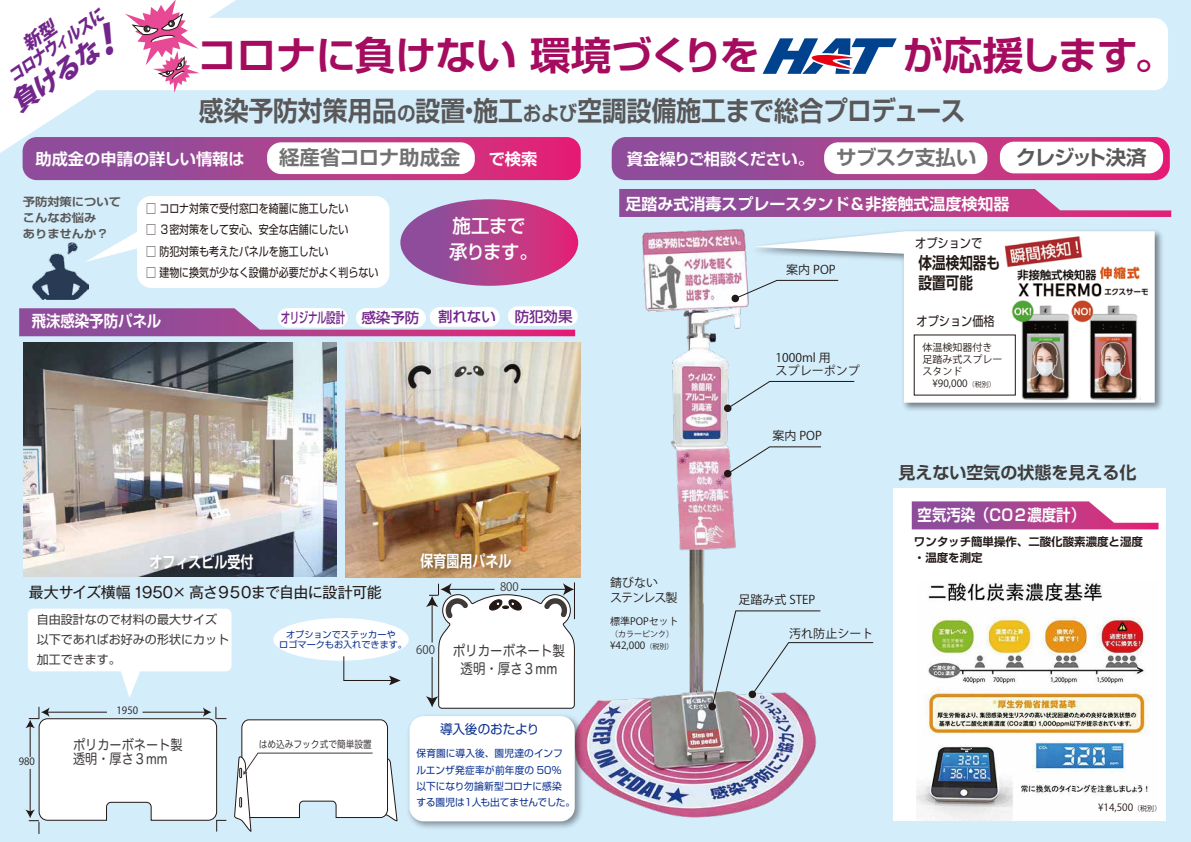
<style>
.page{position:relative;width:1191px;height:842px;background:#d3edfb}
.page>*{position:absolute;margin:0;border:0;box-sizing:border-box;transform-origin:0 0}
.t1{font:700 39px "Shin Go Pro De";letter-spacing:-.025em;color:#a50b5e;scale:1.04 1}
.t2{font:700 27.1px "Shin Go Pro De";color:#595757;scale:.91 1}
.t3{font:italic 800 26.2px "Koz Go Pr 6 N";color:#72258a}
.t4{font:700 20px "Shin Go Pro De";color:#727171}
.t5{font:700 20px "Shin Go Pro De";letter-spacing:-.06em;color:#5a5858}
.t6{font:500 19px/26.5px "Shin Go Pro";letter-spacing:-.03em;color:#fff}
.t7{font:italic 800 17.7px/17.9px "Koz Go Pr 6 N";color:#72258a}
.t8{font:700 17px "Shin Go Pro De";color:#3f3b3a}
.t9{font:700 16.4px/20.3px "Shin Go Pro De";color:#221815;scale:.83 1}
.t10{font:700 16px "Shin Go Pro De";color:#fff}
.t11{font:700 16px "Shin Go Pro De";color:#fff;scale:.9 1}
.t12{font:700 16px "Shin Go Pro De";letter-spacing:-.045em;color:#fff}
.t13{font:700 16px "Shin Go Pro De";color:#fff;scale:.81 1}
.t14{font:15px "Gothic MB101 Pro";letter-spacing:-.05em;color:#221815}
.t15{font:14.3px/18.3px "Hira Maru Pro N W4";color:#3f3b3a;text-align:center;scale:.87 1}
.t16{font:500 14.3px "Shin Go Pro";letter-spacing:-.04em;color:#72258a;scale:.66 1}
.t17{font:500 14.3px "Shin Go Pro";color:#72258a}
.t18{font:14px/14.5px "Hira Maru Pro N W4";color:#3e3a39;scale:.87 1}
.t19{font:13px "Shin Go Pro";letter-spacing:-.015em;color:#0b3190}
.t20{font:12.9px "Shin Go Pro";color:#221815;scale:.86 1}
.t21{font:12px/13px "Koz Go Pr 6 N";color:#221815}
.t22{font:12px/20.3px "Shin Go Pro";color:#3f3b3a}
.t23{font:12px/15px "Koz Go Pr 6 N";letter-spacing:-.08em;color:#221815}
.t24{font:11.9px "Shin Go Pro";color:#221815;scale:.83 1}
.t25{font:11.7px "Koz Go Pr 6 N";color:#3f3b3a}
.t26{font:700 11.4px/15.7px "Shin Go Pro De";color:#221815}
.t27{font:700 11.3px/15.9px "Shin Go Pro De";color:#595757;scale:1.08 1}
.t28{font:10px/12px "Koz Go Pr 6 N";color:#221815}
.t29{font:10px/16.5px "Shin Go Pro";letter-spacing:-.005em;color:#0b3190}
.t30{font:10px "Hira Maru Pro N W4";color:#3e3a39;scale:.87 1}
.t31{font:9.1px/10.4px "Shin Go Pro";color:#0b3190;text-align:center}
.t32{font:8px "Koz Go Pr 6 N";color:#221815}
.s1{font-size:20.3px}
.s2{font-size:20px;color:#727171}
.s3{font-size:7px}
</style>
<div class="page">
<div style="left:893px;top:488px;width:273px;height:332px;background:#fff"></div>
<div style="left:5px;top:18px;width:1163px;height:72px;background:#fff;border-radius:14px"></div>
<svg style="left:426px;top:583px;width:137px;height:126px"></svg>
<svg style="left:19px;top:308px;width:544px;height:28px"></svg>
<img style="left:24px;top:342px;width:313px;height:235px">
<div style="left:273px;top:618px;width:136px;height:43px;background:#fff;border-radius:50%"></div>
<svg style="left:619px;top:189px;width:552px;height:28px"></svg>
<div style="left:356px;top:308px;width:70px;height:20px;background:#fff;border-radius:10px"></div>
<div style="left:430px;top:307px;width:69px;height:20px;background:#fff;border-radius:10px"></div>
<div style="left:508px;top:306px;width:70px;height:20px;background:#fff;border-radius:10px"></div>
<div style="left:278px;top:308px;width:70px;height:20px;background:#fff;border-radius:10px"></div>
<svg style="left:28px;top:609px;width:203px;height:89px"></svg>
<img style="left:345px;top:343px;width:218px;height:234px">
<img style="left:415px;top:547px;width:108px;height:31px">
<img style="left:144px;top:548px;width:121px;height:29px">
<svg style="left:343px;top:655px;width:58px;height:30px"></svg>
<img style="left:903px;top:230px;width:259px;height:180px">
<svg style="left:845px;top:231px;width:309px;height:172px;fill:#fff"></svg>
<svg style="left:611px;top:137px;width:558px;height:43px;background:#a64893"></svg>
<div style="left:824px;top:142px;width:163px;height:32px;background:#fff;border-radius:14px"></div>
<div style="left:1000px;top:142px;width:163px;height:31px;background:#fff;border-radius:14px"></div>
<svg style="left:762px;top:38px;width:134px;height:36px"></svg>
<img style="left:1003px;top:232px;width:149px;height:168px">
<img style="left:33px;top:242px;width:56px;height:57px">
<div style="left:137px;top:196px;width:252px;height:92px;background:#fff;border-radius:14px"></div>
<svg style="left:85px;top:232px;width:52px;height:30px"></svg>
<img style="left:563px;top:210px;width:282px;height:608px">
<svg style="left:708px;top:610px;width:166px;height:101px"></svg>
<svg style="left:723px;top:446px;width:99px;height:32px"></svg>
<svg style="left:723px;top:380px;width:132px;height:33px"></svg>
<svg style="left:731px;top:279px;width:108px;height:24px"></svg>
<svg style="left:234px;top:719px;width:163px;height:113px"></svg>
<svg style="left:25px;top:707px;width:201px;height:127px"></svg>
<img style="left:408px;top:710px;width:178px;height:118px">
<div style="left:409px;top:716px;width:166px;height:105px;background:#fff;border-radius:14px"></div>
<svg style="left:400px;top:199px;width:178px;height:87px"></svg>
<svg style="left:911px;top:501px;width:247px;height:28px"></svg>
<img style="left:916px;top:582px;width:233px;height:238px">
<svg style="left:0;top:0;width:581px;height:180px"></svg>
<h3 class="t7" style="left:-5px;top:56px;width:114px;text-indent:30px;rotate:-35deg">新型<br>コロナウィルスに</h3>
<h3 class="t3" style="left:5px;top:93px;width:103px;rotate:-35deg">負けるな</h3>
<h1 class="t1" style="left:197px;top:23px;width:941px">コロナに負けない 環境づくりを　　　 が応援します。</h1>
<h2 class="t2" style="left:199px;top:89px;width:843px">感染予防対策用品<span class="s1">の</span>設置・施工<span class="s1">および</span>空調設備施工まで総合プロデュース</h2>
<h3 class="t10" style="left:35px;top:146px;width:211px">助成金の申請の詳しい情報は</h3>
<h3 class="t4" style="left:279px;top:141px;width:183px">経産省コロナ助成金</h3>
<h3 class="t10" style="left:489px;top:146px;width:50px">で検索</h3>
<h3 class="t12" style="left:627px;top:146px;width:351px">資金繰りご相談ください。 <span class="s2">サブスク支払い</span></h3>
<h3 class="t5" style="left:1016px;top:141px;width:132px">クレジット決済</h3>
<h3 class="t10" style="left:625px;top:191px;width:385px">足踏み式消毒スプレースタンド＆非接触式温度検知器</h3>
<p class="t20" style="left:915px;top:233px;width:79px">オプションで</p>
<p class="t27" style="left:23px;top:193px;width:93px">予防対策についてこんなお悩み<br>ありませんか？</p>
<p class="t24" style="left:146px;top:199px;width:245px">□ コロナ対策で受付窓口を綺麗に施工したい</p>
<h3 class="t6" style="left:449px;top:210px;width:90px">施工まで承ります。</h3>
<p class="t24" style="left:146px;top:220px;width:245px">□ ３密対策をして安心、安全な店舗にしたい</p>
<p class="t24" style="left:146px;top:242px;width:221px">□ 防犯対策も考えたパネルを施工したい</p>
<p class="t24" style="left:146px;top:263px;width:281px">□ 建物に換気が少なく設備が必要だがよく判らない</p>
<h3 class="t9" style="left:918px;top:251px;width:100px">体温検知器も設置可能</h3>
<p class="t21" style="left:786px;top:264px;width:51px">案内 POP</p>
<h3 class="t11" style="left:32px;top:308px;width:145px">飛沫感染予防パネル</h3>
<p class="t16" style="left:281px;top:306px;width:211px">オリジナル設計 感染予防</p>
<p class="t17" style="left:438px;top:305px;width:59px">割れない</p>
<p class="t17" style="left:514px;top:304px;width:59px">防犯効果</p>
<h3 class="t13" style="left:150px;top:549px;width:130px">オフィスビル受付</h3>
<h3 class="t13" style="left:420px;top:548px;width:114px">保育園用パネル</h3>
<p class="t14" style="left:29px;top:579px;width:354px">最大サイズ横幅 1950× 高さ９５０まで自由に設計可能</p>
<p class="t22" style="left:37px;top:607px;width:194px">自由設計なので材料の最大サイズ以下であればお好みの形状にカット加工できます。</p>
<p class="t31" style="left:279px;top:628px;width:129px">オプションでステッカーや<br>ロゴマークもお入れできます。</p>
<p class="t25" style="left:416px;top:643px;width:20px">600</p>
<p class="t25" style="left:500px;top:580px;width:20px">800</p>
<p class="t15" style="left:453px;top:640px;width:131px">ポリカーボネート製透明・厚さ３mm</p>
<p class="t28" style="left:19px;top:756px;width:18px">980</p>
<p class="t28" style="left:117px;top:704px;width:23px">1950</p>
<p class="t18" style="left:73px;top:736px;width:128px">ポリカーボネート製透明・厚さ３mm</p>
<p class="t29" style="left:416px;top:744px;width:160px">保育園に導入後、園児達のインフ<br>ルエンザ発症率が前年度の 50%<br>以下になり勿論新型コロナに感染<br>する園児は１人も出てませんでした。</p>
<p class="t19" style="left:440px;top:718px;width:101px">導入後のおたより</p>
<p class="t30" style="left:259px;top:735px;width:132px">はめ込みフック式で簡単設置</p>
<p class="t23" style="left:610px;top:576px;width:69px">錆びない<br>ステンレス製</p>
<p class="t28" style="left:610px;top:616px;width:70px">標準POPセット</p>
<p class="t32" style="left:610px;top:630px;width:65px">（カラーピンク）</p>
<p class="t28" style="left:610px;top:640px;width:65px">¥42,000<span class="s3">（税別）</span></p>
<p class="t21" style="left:775px;top:352px;width:85px">1000ml 用<br>スプレーポンプ</p>
<p class="t21" style="left:772px;top:430px;width:51px">案内 POP</p>
<p class="t21" style="left:738px;top:594px;width:78px">足踏み式 STEP</p>
<p class="t21" style="left:789px;top:627px;width:85px">汚れ防止シート</p>
<p class="t20" style="left:916px;top:311px;width:92px">オプション価格</p>
<p class="t28" style="left:922px;top:342px;width:81px">体温検知器付き足踏み式スプレースタンド　¥90,000<span class="s3">（税別）</span></p>
<h3 class="t8" style="left:898px;top:459px;width:239px">見えない空気の状態を見える化</h3>
<h3 class="t11" style="left:917px;top:502px;width:188px">空気汚染（CO２濃度計）</h3>
<p class="t26" style="left:914px;top:533px;width:230px">ワンタッチ簡単操作、二酸化酸素濃度と湿度・温度を測定</p>
<p class="t28" style="left:1098px;top:801px;width:65px">¥14,500<span class="s3">（税別）</span></p>
</div>
